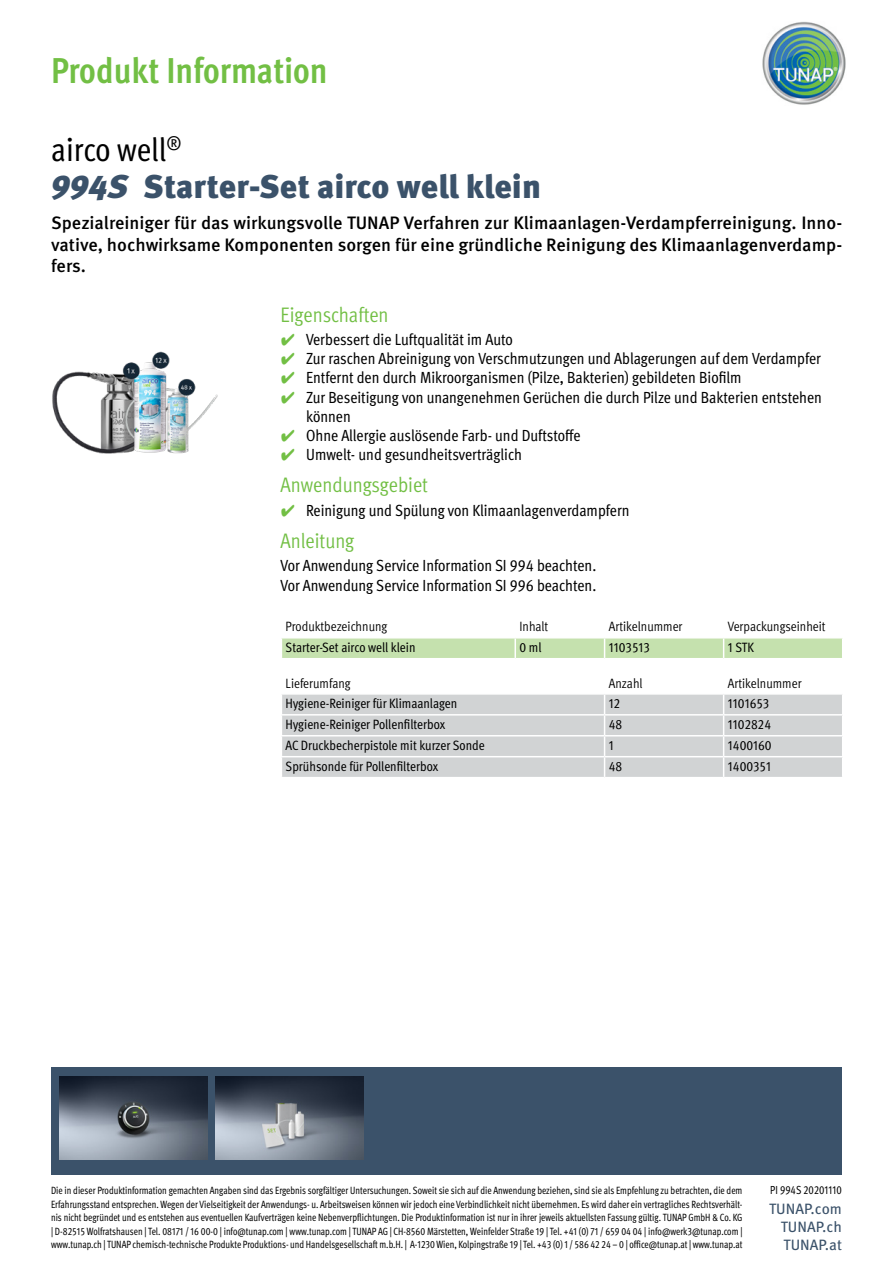
<style>
.page{position:relative;width:893px;height:1263px;background:#fff}
.page>*{position:absolute;margin:0;border:0;box-sizing:border-box;transform-origin:0 0}
.t1{font:700 condensed 36px "Meta Pro";color:#72bf44}
.t2{font:900 33px "Meta Pro";color:#3b526a}
.t3{font:condensed 33px "Meta Pro";letter-spacing:-.005em;color:#000}
.t4{font:condensed 21px "Meta Pro";color:#72bf44}
.t5{font:500 18px/21.6px "Meta Pro";color:#000;text-align:justify}
.t6{font:condensed 16.2px/19px "Meta Pro";color:#000}
.t7{font:15px/18px "Meta Pro";color:#3b526a;text-align:justify}
.t8{font:condensed 13.5px "Meta Pro";color:#000}
.t9{font:condensed 13.5px "Meta Pro";color:#000}
.t10{font:condensed 11.7px "Meta Pro";color:#000;scale:.92 1}
.t11{font:condensed 10.5px/13.5px "Meta Pro";color:#000;text-align:justify;scale:.92 1}
.s1{font-style:italic}
.s2{font-family:"Wuerth Global";font-stretch:normal;color:#72bf44}
</style>
<div class="page">
<img style="left:762px;top:21px;width:84px;height:84px">
<div style="left:51px;top:1068px;width:790px;height:107px;background:#3b526a"></div>
<img style="left:59px;top:1076px;width:148px;height:83px">
<img style="left:216px;top:1076px;width:148px;height:83px">
<img style="left:52px;top:351px;width:166px;height:103px">
<svg style="left:281px;top:638px;width:562px;height:21px"></svg>
<hr style="left:724px;top:658px;width:119px;height:1px;background:#fff">
<svg style="left:282px;top:694px;width:560px;height:83px"></svg>
<h1 class="t1" style="left:51px;top:43px;width:278px">Produkt Information</h1>
<h2 class="t3" style="left:51px;top:125px;width:132px">airco well<sup>®</sup></h2>
<h2 class="t2" style="left:51px;top:161px;width:492px"><span class="s1">994S</span> Starter-Set airco well klein</h2>
<h3 class="t5" style="left:51px;top:211px;width:793px">Spezialreiniger für das wirkungsvolle TUNAP Verfahren zur Klimaanlagen-Verdampferreinigung. Inno&shy;vative, hochwirksame Komponenten sorgen für eine gründliche Reinigung des Klimaanlagenverdamp&shy;fers.</h3>
<h3 class="t4" style="left:281px;top:299px;width:109px">Eigenschaften</h3>
<h3 class="t6" style="left:281px;top:329px;width:234px"><span class="s2">✔</span> Verbessert die Luftqualität im Auto</h3>
<h3 class="t6" style="left:281px;top:348px;width:542px"><span class="s2">✔</span> Zur raschen Abreinigung von Verschmutzungen und Ablagerungen auf dem Verdampfer</h3>
<h3 class="t6" style="left:281px;top:367px;width:462px"><span class="s2">✔</span> Entfernt den durch Mikroorganismen (Pilze, Bakterien) gebildeten Biofilm</h3>
<h3 class="t6" style="left:306px;top:386px;width:517px;text-indent:-26px"><span class="s2">✔</span> Zur Beseitigung von unangenehmen Gerüchen die durch Pilze und Bakterien entstehen können</h3>
<h3 class="t6" style="left:281px;top:424px;width:301px"><span class="s2">✔</span> Ohne Allergie auslösende Farb- und Duftstoffe</h3>
<h3 class="t6" style="left:281px;top:443px;width:243px"><span class="s2">✔</span> Umwelt- und gesundheitsverträglich</h3>
<h3 class="t4" style="left:281px;top:470px;width:149px">Anwendungsgebiet</h3>
<h3 class="t6" style="left:281px;top:499px;width:350px"><span class="s2">✔</span> Reinigung und Spülung von Klimaanlagenverdampfern</h3>
<h3 class="t4" style="left:281px;top:525px;width:75px">Anleitung</h3>
<h3 class="t6" style="left:281px;top:555px;width:317px">Vor Anwendung Service Information SI 994 beachten.<br>Vor Anwendung Service Information SI 996 beachten.</h3>
<p class="t9" style="left:286px;top:617px;width:103px">Produktbezeichnung</p>
<p class="t9" style="left:519px;top:617px;width:30px">Inhalt</p>
<p class="t9" style="left:609px;top:617px;width:75px">Artikelnummer</p>
<p class="t9" style="left:728px;top:617px;width:99px">Verpackungseinheit</p>
<p class="t8" style="left:286px;top:637px;width:131px">Starter-Set airco well klein</p>
<p class="t8" style="left:519px;top:637px;width:24px">0 ml</p>
<p class="t8" style="left:609px;top:637px;width:43px">1103513</p>
<p class="t8" style="left:728px;top:637px;width:27px">1 STK</p>
<p class="t9" style="left:286px;top:673px;width:66px">Lieferumfang</p>
<p class="t9" style="left:609px;top:673px;width:35px">Anzahl</p>
<p class="t9" style="left:728px;top:673px;width:75px">Artikelnummer</p>
<p class="t8" style="left:286px;top:694px;width:173px">Hygiene-Reiniger für Klimaanlagen</p>
<p class="t8" style="left:609px;top:694px;width:13px">12</p>
<p class="t8" style="left:728px;top:694px;width:43px">1101653</p>
<p class="t8" style="left:286px;top:714px;width:161px">Hygiene-Reiniger Pollenfilterbox</p>
<p class="t8" style="left:609px;top:714px;width:15px">48</p>
<p class="t8" style="left:728px;top:714px;width:45px">1102824</p>
<p class="t8" style="left:286px;top:735px;width:201px">AC Druckbecherpistole mit kurzer Sonde</p>
<p class="t8" style="left:609px;top:735px;width:7px">1</p>
<p class="t8" style="left:728px;top:735px;width:45px">1400160</p>
<p class="t8" style="left:286px;top:756px;width:154px">Sprühsonde für Pollenfilterbox</p>
<p class="t8" style="left:609px;top:756px;width:15px">48</p>
<p class="t8" style="left:728px;top:756px;width:45px">1400351</p>
<p class="t11" style="left:51px;top:1183px;width:753px">Die in dieser Produktinformation gemachten Angaben sind das Ergebnis sorgfältiger Untersuchungen. Soweit sie sich auf die Anwendung beziehen, sind sie als Empfehlung zu betrachten, die dem Erfahrungsstand entsprechen. Wegen der Vielseitigkeit der Anwendungs- u. Arbeitsweisen können wir jedoch eine Verbindlichkeit nicht übernehmen. Es wird daher ein vertragliches Rechtsverhält&shy;nis nicht begründet und es entstehen aus eventuellen Kaufverträgen keine Nebenverpflichtungen. Die Produktinformation ist nur in ihrer jeweils aktuellsten Fassung gültig. TUNAP GmbH &amp; Co. KG | D-82515 Wolfratshausen | Tel. 08171 / 16 00-0 | info@tunap.com | www.tunap.com | TUNAP AG | CH-8560 Märstetten, Weinfelder Straße 19 | Tel. +41 (0) 71 / 659 04 04 | info@werk3@tunap.com | www.tunap.ch | TUNAP chemisch-technische Produkte Produktions- und Handelsgesellschaft m.b.H. | A-1230 Wien, Kolpingstraße 19 | Tel. +43 (0) 1 / 586 42 24 – 0 | office@tunap.at | www.tunap.at</p>
<p class="t10" style="left:770px;top:1181px;width:79px">PI 994S 20201110</p>
<h3 class="t7" style="left:781px;top:1199px;width:63px;text-indent:-12px">TUNAP.com TUNAP.ch TUNAP.at</h3>
</div>
